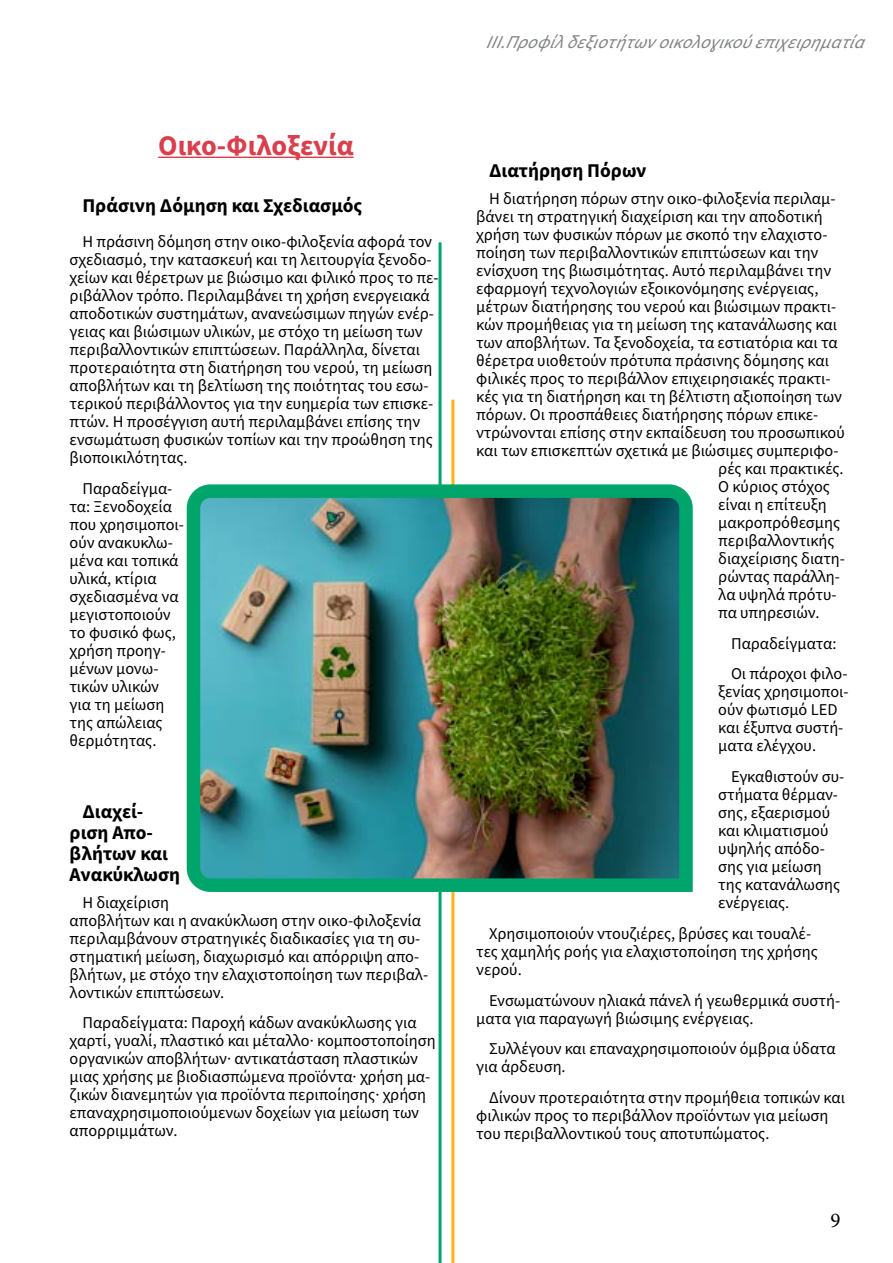
<style>
.page{position:relative;width:893px;height:1263px;background:#fff}
.page>*{position:absolute;margin:0;border:0;box-sizing:border-box;transform-origin:0 0}
.t1{font:700 28.5px "Source Sans 3";color:#d93f4c}
.t2{font:21px "Minion Pro";color:#000}
.t3{font:700 19.5px/21px "Source Sans 3";color:#000}
.t4{font:italic 18px "Source Sans 3";color:#808285}
.t5{font:16.5px/18px "Source Sans 3";color:#000}
</style>
<div class="page">
<hr style="left:158px;top:157px;width:196px;height:1px;background:#d93f4c">
<hr style="left:439px;top:242px;width:3px;height:1021px;background:#00a56b">
<hr style="left:451px;top:400px;width:3px;height:863px;background:#fcb316">
<img style="left:186px;top:478px;width:507px;height:421px">
<h1 class="t1" style="left:158px;top:127px;width:197px">Οικο-Φιλοξενία</h1>
<p class="t3" style="left:82px;top:195px;width:281px">Πράσινη Δόμηση και Σχεδιασμός</p>
<p class="t5" style="left:70px;top:233px;width:371px;text-indent:13px">Η πράσινη δόμηση στην οικο-φιλοξενία αφορά τον σχεδιασμό, την κατασκευή και τη λειτουργία ξενοδο&shy;χείων και θέρετρων με βιώσιμο και φιλικό προς το πε&shy;ριβάλλον τρόπο. Περιλαμβάνει τη χρήση ενεργειακά αποδοτικών συστημάτων, ανανεώσιμων πηγών ενέρ&shy;γειας και βιώσιμων υλικών, με στόχο τη μείωση των περιβαλλοντικών επιπτώσεων. Παράλληλα, δίνεται προτεραιότητα στη διατήρηση του νερού, τη μείωση αποβλήτων και τη βελτίωση της ποιότητας του εσω&shy;τερικού περιβάλλοντος για την ευημερία των επισκε&shy;πτών. Η προσέγγιση αυτή περιλαμβάνει επίσης την ενσωμάτωση φυσικών τοπίων και την προώθηση της βιοποικιλότητας.</p>
<p class="t5" style="left:70px;top:480px;width:116px;text-indent:13px">Παραδείγμα&shy;τα: Ξενοδοχεία που χρησιμοποι&shy;ούν ανακυκλω&shy;μένα και τοπικά υλικά, κτίρια σχεδιασμένα να μεγιστοποιούν το φυσικό φως, χρήση προηγ&shy;μένων μονω&shy;τικών υλικών για τη μείωση της απώλειας θερμότητας.</p>
<p class="t3" style="left:70px;top:801px;width:112px;text-indent:13px">Διαχεί&shy;ριση Απο&shy;βλήτων και<br>Ανακύκλωση</p>
<p class="t5" style="left:70px;top:893px;width:360px;text-indent:13px">Η διαχείριση<br>αποβλήτων και η ανακύκλωση στην οικο-φιλοξενία περιλαμβάνουν στρατηγικές διαδικασίες για τη συ&shy;στηματική μείωση, διαχωρισμό και απόρριψη απο&shy;βλήτων, με στόχο την ελαχιστοποίηση των περιβαλ&shy;λοντικών επιπτώσεων.</p>
<p class="t5" style="left:70px;top:1014px;width:368px;text-indent:13px">Παραδείγματα: Παροχή κάδων ανακύκλωσης για χαρτί, γυαλί, πλαστικό και μέταλλο· κομποστοποίηση οργανικών αποβλήτων· αντικατάσταση πλαστικών μιας χρήσης με βιοδιασπώμενα προϊόντα· χρήση μα&shy;ζικών διανεμητών για προϊόντα περιποίησης· χρήση επαναχρησιμοποιούμενων δοχείων για μείωση των απορριμμάτων.</p>
<p class="t4" style="left:485px;top:31px;width:389px">III.Προφίλδεξιοτήτωνοικολογικούεπιχειρηματία</p>
<p class="t3" style="left:489px;top:160px;width:159px">Διατήρηση Πόρων</p>
<p class="t5" style="left:489px;top:189px;width:348px">Η διατήρηση πόρων στην οικο-φιλοξενία περιλαμ-</p>
<p class="t5" style="left:476px;top:207px;width:348px">βάνει τη στρατηγική διαχείριση και την αποδοτική</p>
<p class="t5" style="left:476px;top:225px;width:353px">χρήση των φυσικών πόρων με σκοπό την ελαχιστο-</p>
<p class="t5" style="left:476px;top:243px;width:344px">ποίηση των περιβαλλοντικών επιπτώσεων και την</p>
<p class="t5" style="left:476px;top:261px;width:356px">ενίσχυση της βιωσιμότητας. Αυτό περιλαμβάνει την</p>
<p class="t5" style="left:476px;top:279px;width:344px">εφαρμογή τεχνολογιών εξοικονόμησης ενέργειας,</p>
<p class="t5" style="left:476px;top:297px;width:361px">μέτρων διατήρησης του νερού και βιώσιμων πρακτι-</p>
<p class="t5" style="left:476px;top:315px;width:362px">κών προμήθειας για τη μείωση της κατανάλωσης και</p>
<p class="t5" style="left:476px;top:333px;width:363px">των αποβλήτων. Τα ξενοδοχεία, τα εστιατόρια και τα</p>
<p class="t5" style="left:476px;top:351px;width:354px">θέρετρα υιοθετούν πρότυπα πράσινης δόμησης και</p>
<p class="t5" style="left:476px;top:369px;width:356px">φιλικές προς το περιβάλλον επιχειρησιακές πρακτι-</p>
<p class="t5" style="left:476px;top:387px;width:367px">κές για τη διατήρηση και τη βέλτιστη αξιοποίηση των</p>
<p class="t5" style="left:476px;top:405px;width:344px">πόρων. Οι προσπάθειες διατήρησης πόρων επικε-</p>
<p class="t5" style="left:476px;top:423px;width:370px">ντρώνονται επίσης στην εκπαίδευση του προσωπικού</p>
<p class="t5" style="left:476px;top:441px;width:364px">και των επισκεπτών σχετικά με βιώσιμες συμπεριφο-</p>
<p class="t5" style="left:718px;top:459px;width:127px">ρές και πρακτικές.</p>
<p class="t5" style="left:718px;top:477px;width:113px">Ο κύριος στόχος</p>
<p class="t5" style="left:718px;top:495px;width:110px">είναι η επίτευξη</p>
<p class="t5" style="left:718px;top:513px;width:123px">μακροπρόθεσμης</p>
<p class="t5" style="left:718px;top:531px;width:118px">περιβαλλοντικής</p>
<p class="t5" style="left:718px;top:549px;width:128px">διαχείρισης διατη-</p>
<p class="t5" style="left:718px;top:567px;width:123px">ρώντας παράλλη-</p>
<p class="t5" style="left:718px;top:585px;width:120px">λα υψηλά πρότυ-</p>
<p class="t5" style="left:718px;top:603px;width:103px">πα υπηρεσιών.</p>
<p class="t5" style="left:731px;top:628px;width:118px;line-height:30.8px">Παραδείγματα:<br>Οι πάροχοι φιλο-</p>
<p class="t5" style="left:718px;top:683px;width:132px">ξενίας χρησιμοποι&shy;ούν φωτισμό LED και έξυπνα συστή&shy;ματα ελέγχου.</p>
<p class="t5" style="left:718px;top:767px;width:128px;text-indent:13px">Εγκαθιστούν συ&shy;στήματα θέρμαν&shy;σης, εξαερισμού και κλιματισμού υψηλής απόδο&shy;σης για μείωση της κατανάλωσης ενέργειας.</p>
<p class="t5" style="left:476px;top:924px;width:343px;text-indent:13px">Χρησιμοποιούν ντουζιέρες, βρύσες και τουαλέ&shy;τες χαμηλής ροής για ελαχιστοποίηση της χρήσης νερού.</p>
<p class="t5" style="left:476px;top:991px;width:365px;text-indent:13px">Ενσωματώνουν ηλιακά πάνελ ή γεωθερμικά συστή&shy;ματα για παραγωγή βιώσιμης ενέργειας.</p>
<p class="t5" style="left:476px;top:1040px;width:361px;text-indent:13px">Συλλέγουν και επαναχρησιμοποιούν όμβρια ύδατα για άρδευση.</p>
<p class="t5" style="left:476px;top:1089px;width:370px;text-indent:13px">Δίνουν προτεραιότητα στην προμήθεια τοπικών και φιλικών προς το περιβάλλον προϊόντων για μείωση του περιβαλλοντικού τους αποτυπώματος.</p>
<p class="t2" style="left:831px;top:1206px;width:12px">9</p>
</div>
